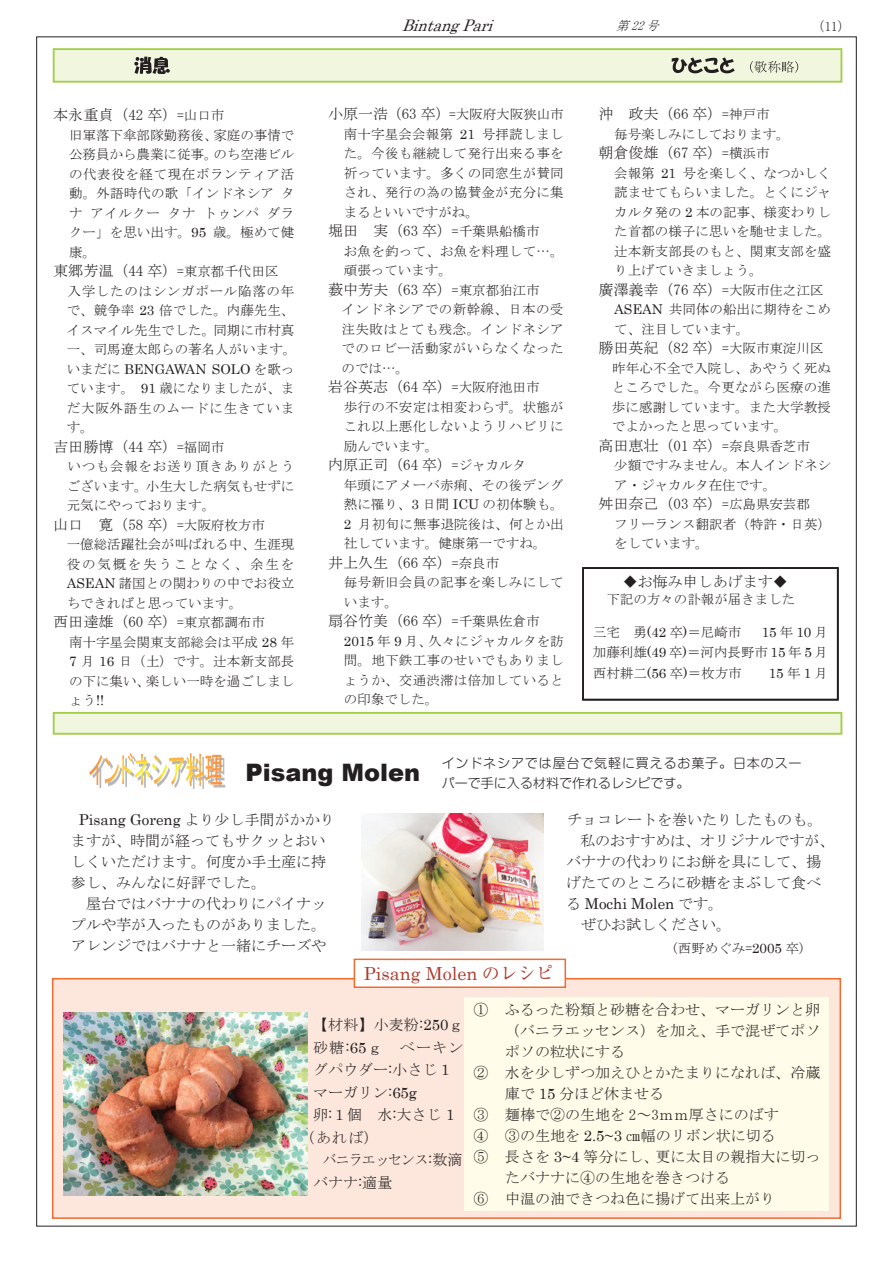
<style>
.page{position:relative;width:893px;height:1263px;background:#fff}
.page>*{position:absolute;margin:0;border:0;box-sizing:border-box;transform-origin:0 0}
.t1{font:900 24px "Arial";color:#231f20}
.t2{font:18px "Century";color:#af3a2e}
.t3{font:italic 15.9px "Century";color:#231f20;scale:.95 1}
.t4{font:15px "MS Mincho";color:#231f20}
.t5{font:15px "Century";letter-spacing:-.005em;color:#231f20}
.t6{font:15px "MS Mincho";letter-spacing:-.03em;color:#231f20;scale:.9 1}
.t7{font:13.5px/19.5px "MS Mincho";letter-spacing:.005em;color:#231f20;text-align:justify}
.t8{font:13.5px "Century";color:#231f20}
.t9{font:13.5px "MS Mincho";letter-spacing:.005em;color:#231f20;scale:.95 1}
.t10{font:300 13.05px/20.2px "Shin M Go Pro";letter-spacing:.065em;color:#231f20}
.t11{font:italic 12.6px "MS Mincho";color:#231f20;scale:.95 1}
.s1{font-size:13.5px}
.s2{font-family:"Century"}
.s3{font-family:"MS Mincho"}
.s4{font-family:"Koz Go Pro"}
.s5{font-family:"Ryumin Pro"}
</style>
<div class="page">
<div style="left:53px;top:979px;width:787px;height:239px;background:#fde7dc"></div>
<div style="left:52px;top:978px;width:789px;height:241px;border:2px solid #f26a30"></div>
<div style="left:465px;top:997px;width:364px;height:214px;background:#fffde9"></div>
<div style="left:582px;top:567px;width:257px;height:133px;border:2px solid #231f20"></div>
<svg style="left:99px;top:756px;width:126px;height:33px"></svg>
<img style="left:89px;top:755px;width:14px;height:30px">
<img style="left:105px;top:757px;width:14px;height:27px">
<img style="left:122px;top:753px;width:28px;height:32px">
<img style="left:152px;top:755px;width:15px;height:30px">
<img style="left:169px;top:757px;width:15px;height:28px">
<img style="left:186px;top:753px;width:17px;height:33px">
<img style="left:205px;top:755px;width:17px;height:29px">
<div style="left:354px;top:959px;width:211px;height:28px;background:#fff"></div>
<div style="left:354px;top:958px;width:212px;height:30px;border:2px solid #f26a30"></div>
<div style="left:54px;top:49px;width:787px;height:33px;background:#f1f6df"></div>
<div style="left:53px;top:48px;width:789px;height:35px;border:2px solid #a4ce4c"></div>
<div style="left:54px;top:713px;width:787px;height:21px;background:#f1f6df"></div>
<div style="left:53px;top:712px;width:789px;height:23px;border:2px solid #a4ce4c"></div>
<svg style="left:134px;top:57px;width:36px;height:17px"></svg>
<svg style="left:672px;top:57px;width:63px;height:16px"></svg>
<svg style="left:750px;top:61px;width:48px;height:12px"></svg>
<img style="left:361px;top:814px;width:183px;height:136px">
<img style="left:63px;top:1013px;width:244px;height:183px">
<p class="t4" style="left:53px;top:107px;width:173px">本永重貞（42 卒）<span class="s1">=山口市</span></p>
<p class="t7" style="left:69px;top:125px;width:227px">旧軍落下傘部隊勤務後、家庭の事情で公務員から農業に従事。のち空港ビルの代表役を経て現在ボランティア活動。外語時代の歌「インドネシアタナアイルクータナトゥンパダラクー」を思い出す。<span class="s2">95</span> 歳。極めて健康。</p>
<p class="t4" style="left:53px;top:263px;width:227px">東郷芳温（44 卒）<span class="s1">=東京都千代田区</span></p>
<p class="t7" style="left:67px;top:281px;width:231px;text-align:left">入学したのはシンガポール陥落の年で、競争率 <span class="s2">23</span> 倍でした。内藤先生、イスマイル先生でした。同期に市村真一、司馬遼太郎らの著名人がいます。</p>
<p class="t8" style="left:67px;top:357px;width:229px"><span class="s3">いまだに</span> BENGAWAN SOLO <span class="s3">を歌っ</span></p>
<p class="t7" style="left:67px;top:378px;width:229px">ています。 <span class="s2">91</span> 歳になりましたが、まだ大阪外語生のムードに生きています。</p>
<p class="t4" style="left:53px;top:439px;width:173px">吉田勝博（44 卒）<span class="s1">=福岡市</span></p>
<p class="t7" style="left:67px;top:456px;width:229px">いつも会報をお送り頂きありがとうございます。小生大した病気もせずに元気にやっております。</p>
<p class="t4" style="left:53px;top:517px;width:213px">山口 寛（58 卒）<span class="s1">=大阪府枚方市</span></p>
<p class="t7" style="left:67px;top:534px;width:229px">一億総活躍社会が叫ばれる中、生涯現役の気概を失うことなく、余生を<span class="s2">ASEAN</span> 諸国との関わりの中でお役立ちできればと思っています。</p>
<p class="t4" style="left:53px;top:614px;width:213px">西田達雄（60 卒）<span class="s1">=東京都調布市</span></p>
<p class="t7" style="left:69px;top:632px;width:227px">南十字星会関東支部総会は平成 <span class="s2">28</span> 年<span class="s2">7</span> 月 <span class="s2">16</span> 日（土）です。辻本新支部長の下に集い、楽しい一時を過ごしましょう<span class="s2">!!</span></p>
<p class="t3" style="left:402px;top:12px;width:105px">BintangPari</p>
<p class="t11" style="left:616px;top:20px;width:50px">第22号</p>
<p class="t9" style="left:812px;top:19px;width:42px">（11）</p>
<p class="t4" style="left:328px;top:106px;width:237px">小原一浩（63 卒）<span class="s1">=大阪府大阪狭山市</span></p>
<p class="t7" style="left:344px;top:124px;width:221px">南十字星会会報第 <span class="s2">21</span> 号拝読しました。今後も継続して発行出来る事を祈っています。多くの同窓生が賛同され、発行の為の協賛金が充分に集まるといいですがね。</p>
<p class="t4" style="left:328px;top:223px;width:213px">堀田 実（63 卒）<span class="s1">=千葉県船橋市</span></p>
<p class="t7" style="left:344px;top:241px;width:221px">お魚を釣って、お魚を料理して…。頑張っています。</p>
<p class="t4" style="left:328px;top:282px;width:213px">薮中芳夫（63 卒）<span class="s1">=東京都狛江市</span></p>
<p class="t7" style="left:342px;top:300px;width:224px">インドネシアでの新幹線、日本の受注失敗はとても残念。インドネシアでのロビー活動家がいらなくなったのでは…。</p>
<p class="t4" style="left:328px;top:379px;width:213px">岩谷英志（64 卒）<span class="s1">=大阪府池田市</span></p>
<p class="t7" style="left:344px;top:397px;width:221px">歩行の不安定は相変わらず。状態がこれ以上悪化しないようリハビリに励んでいます。</p>
<p class="t4" style="left:328px;top:457px;width:200px">内原正司（64 卒）<span class="s1">=ジャカルタ</span></p>
<p class="t7" style="left:344px;top:475px;width:221px">年頭にアメーバ赤痢、その後デング熱に罹り、<span class="s2">3</span> 日間 <span class="s2">ICU</span> の初体験も。<span class="s2">2</span> 月初旬に無事退院後は、何とか出社しています。健康第一ですね。</p>
<p class="t4" style="left:328px;top:555px;width:173px">井上久生（66 卒）<span class="s1">=奈良市</span></p>
<p class="t7" style="left:344px;top:573px;width:221px">毎号新旧会員の記事を楽しみにしています。</p>
<p class="t4" style="left:328px;top:613px;width:213px">扇谷竹美（66 卒）<span class="s1">=千葉県佐倉市</span></p>
<p class="t7" style="left:344px;top:631px;width:221px"><span class="s2">2015</span> 年 <span class="s2">9</span> 月、久々にジャカルタを訪問。地下鉄工事のせいでもありましょうか、交通渋滞は倍加しているとの印象でした。</p>
<p class="t4" style="left:598px;top:106px;width:173px">沖 政夫（66 卒）<span class="s1">=神戸市</span></p>
<p class="t7" style="left:614px;top:124px;width:177px">毎号楽しみにしております。</p>
<p class="t4" style="left:598px;top:145px;width:173px">朝倉俊雄（67 卒）<span class="s1">=横浜市</span></p>
<p class="t7" style="left:614px;top:163px;width:218px">会報第 <span class="s2">21</span> 号を楽しく、なつかしく読ませてもらいました。とくにジャカルタ発の <span class="s2">2</span> 本の記事、様変わりした首都の様子に思いを馳せました。辻本新支部長のもと、関東支部を盛り上げていきましょう。</p>
<p class="t4" style="left:598px;top:282px;width:227px">廣澤義幸（76 卒）<span class="s1">=大阪市住之江区</span></p>
<p class="t7" style="left:614px;top:300px;width:218px"><span class="s2">ASEAN</span> 共同体の船出に期待をこめて、注目しています。</p>
<p class="t4" style="left:598px;top:340px;width:227px">勝田英紀（82 卒）<span class="s1">=大阪市東淀川区</span></p>
<p class="t7" style="left:612px;top:358px;width:221px">昨年心不全で入院し、あやうく死ぬところでした。今更ながら医療の進歩に感謝しています。また大学教授でよかったと思っています。</p>
<p class="t4" style="left:598px;top:438px;width:213px">高田恵壮（01 卒）<span class="s1">=奈良県香芝市</span></p>
<p class="t7" style="left:614px;top:455px;width:218px">少額ですみません。本人インドネシア・ジャカルタ在住です。</p>
<p class="t4" style="left:598px;top:496px;width:213px">舛田奈己（03 卒）<span class="s1">=広島県安芸郡</span></p>
<p class="t7" style="left:614px;top:514px;width:218px">フリーランス翻訳者（特許・日英）をしています。</p>
<p class="t4" style="left:623px;top:574px;width:167px">◆お悔み申しあげます◆</p>
<p class="t7" style="left:606px;top:590px;width:191px">下記の方々の訃報が届きました</p>
<p class="t7" style="left:593px;top:623px;width:150px">三宅 勇<span class="s2">(42</span> 卒<span class="s2">)</span>＝尼崎市</p>
<p class="t8" style="left:762px;top:621px;width:68px">15<span class="s3">年</span>10<span class="s3">月</span></p>
<p class="t7" style="left:593px;top:642px;width:237px;line-height:21px">加藤利雄<span class="s2">(49</span> 卒<span class="s2">)</span>＝河内長野市 <span class="s2">15</span> 年 <span class="s2">5</span> 月西村耕二<span class="s2">(56</span> 卒<span class="s2">)</span>＝枚方市</p>
<p class="t8" style="left:769px;top:662px;width:61px">15<span class="s3">年</span>1<span class="s3">月</span></p>
<p class="t10" style="left:442px;top:751px;width:361px">インドネシアでは屋台で気軽に買えるお菓子。日本のスーパーで手に入る材料で作れるレシピです。</p>
<h1 class="t1" style="left:245px;top:755px;width:176px">Pisang Molen</h1>
<p class="t5" style="left:79px;top:807px;width:257px">Pisang Goreng <span class="s3">より少し手間がかかり</span></p>
<p class="t4" style="left:567px;top:812px;width:257px">チョコレートを巻いたりしたものも。</p>
<p class="t4" style="left:71px;top:833px;width:256px">ますが、時間が経ってもサクッとおい</p>
<p class="t4" style="left:580px;top:833px;width:256px">私のおすすめは、オリジナルですが、</p>
<p class="t4" style="left:71px;top:854px;width:257px">しくいただけます。何度か手土産に持</p>
<p class="t4" style="left:566px;top:854px;width:257px">バナナの代わりにお餅を具にして、揚</p>
<p class="t4" style="left:71px;top:875px;width:197px">参し、みんなに好評でした。</p>
<p class="t4" style="left:566px;top:875px;width:257px">げたてのところに砂糖をまぶして食べ</p>
<p class="t4" style="left:86px;top:896px;width:242px">屋台ではバナナの代わりにパイナッ</p>
<p class="t5" style="left:566px;top:891px;width:159px"><span class="s3">る</span> Mochi Molen <span class="s3">です。</span></p>
<p class="t4" style="left:71px;top:917px;width:257px">プルや芋が入ったものがありました。</p>
<p class="t4" style="left:581px;top:917px;width:152px">ぜひお試しください。</p>
<p class="t4" style="left:71px;top:938px;width:257px">アレンジではバナナと一緒にチーズや</p>
<p class="t7" style="left:671px;top:938px;width:193px">(西野めぐみ=<span class="s2">2005</span><span class="s4">　　　　　　</span></p>
<p class="t7" style="left:785px;top:938px;width:22px">卒)</p>
<h2 class="t2" style="left:364px;top:959px;width:191px">Pisang Molen <span class="s5">のレシピ</span></h2>
<p class="t4" style="left:313px;top:1017px;width:152px">【材料】小麦粉<span class="s2">:250</span>ｇ</p>
<p class="t4" style="left:313px;top:1040px;width:152px">砂糖<span class="s2">:65</span>ｇ ベーキン</p>
<p class="t4" style="left:313px;top:1062px;width:138px">グパウダー<span class="s2">:</span>小さじ <span class="s2">1</span></p>
<p class="t4" style="left:313px;top:1085px;width:105px">マーガリン<span class="s2">:65g</span></p>
<p class="t4" style="left:313px;top:1107px;width:143px">卵<span class="s2">:</span>１個 水<span class="s2">:</span>大さじ <span class="s2">1</span></p>
<p class="t4" style="left:300px;top:1130px;width:80px">（あれば）</p>
<p class="t6" style="left:323px;top:1152px;width:157px">バニラエッセンス<span class="s2">:</span>数滴</p>
<p class="t4" style="left:313px;top:1175px;width:81px">バナナ<span class="s2">:</span>適量</p>
<p class="t4" style="left:473px;top:1002px;width:348px">① ふるった粉類と砂糖を合わせ、マーガリンと卵</p>
<p class="t4" style="left:505px;top:1023px;width:317px">（バニラエッセンス）を加え、手で混ぜてポソ</p>
<p class="t4" style="left:505px;top:1044px;width:122px">ポソの粒状にする</p>
<p class="t4" style="left:473px;top:1065px;width:348px">② 水を少しずつ加えひとかたまりになれば、冷蔵</p>
<p class="t4" style="left:505px;top:1086px;width:161px">庫で <span class="s2">15</span> 分ほど休ませる</p>
<p class="t4" style="left:473px;top:1107px;width:307px">③ 麺棒で②の生地を 2～3ｍｍ厚さにのばす</p>
<p class="t4" style="left:473px;top:1128px;width:304px">④ ③の生地を <span class="s2">2.5~3</span> ㎝幅のリボン状に切る</p>
<p class="t4" style="left:473px;top:1149px;width:349px">⑤ 長さを <span class="s2">3~4</span> 等分にし、更に太目の親指大に切っ</p>
<p class="t4" style="left:505px;top:1170px;width:227px">たバナナに④の生地を巻きつける</p>
<p class="t4" style="left:473px;top:1191px;width:303px">⑥ 中温の油できつね色に揚げて出来上がり</p>
</div>
